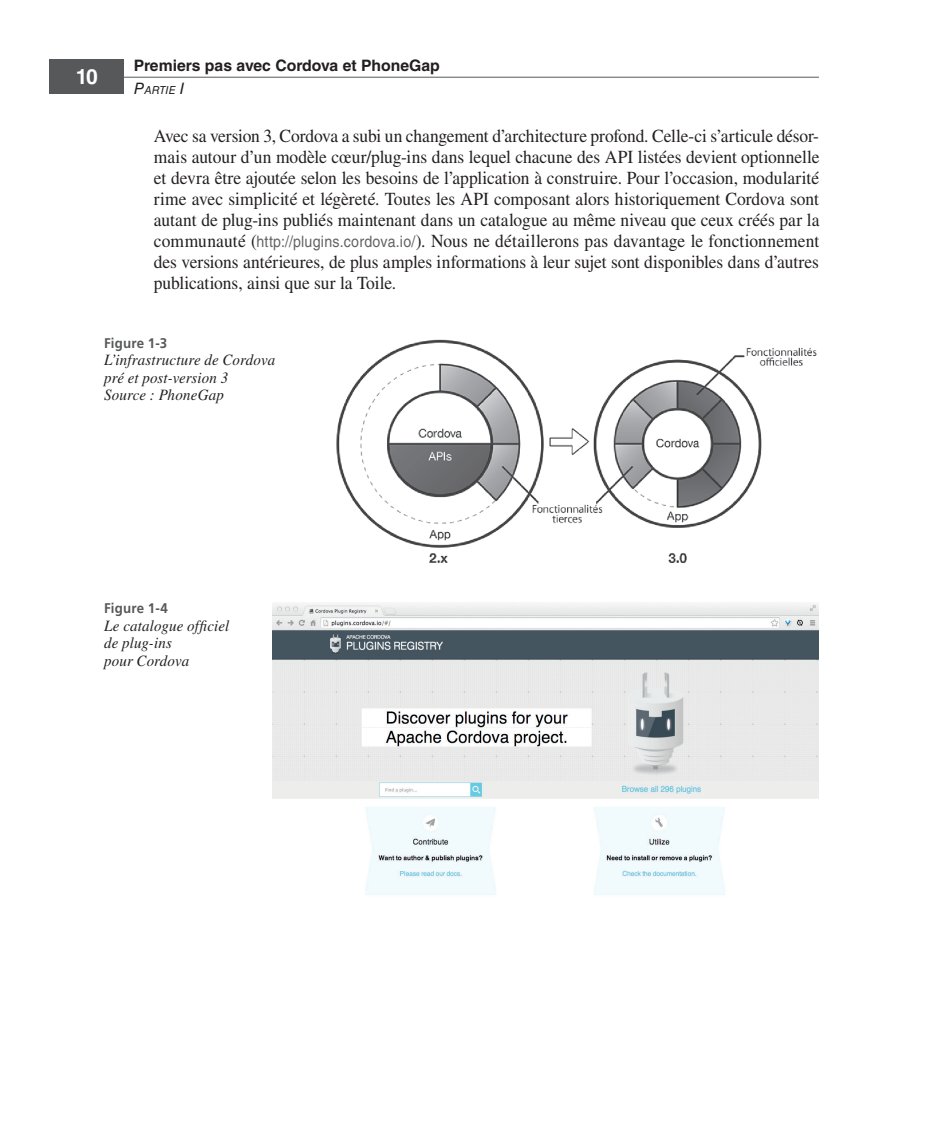
<style>
.page{position:relative;width:943px;height:1142px;background:#fff}
.page>*{position:absolute;margin:0;border:0;box-sizing:border-box;transform-origin:0 0}
.t1{font:700 21px "Helvetica LT Std";color:#fff}
.t2{font:18.38px/21px "Times LT Std";letter-spacing:-.005em;color:#231f20;text-align:justify;scale:.95 1}
.t3{font:italic 15.75px/17.5px "Times LT Std";letter-spacing:.01em;color:#231f20;scale:.95 1}
.t4{font:700 15.75px "Helvetica LT Std";color:#231f20}
.t5{font:700 14px "Frutiger LT Std";letter-spacing:.01em;color:#57585a;scale:.95 1}
.t6{font:italic 11.03px "Helvetica LT Std";color:#231f20}
.s1{font-size:15.75px}
.s2{font-family:"Helvetica LT Std";font-size:15.75px;color:#636366}
</style>
<div class="page">
<div style="left:50px;top:60px;width:74px;height:34px;background:#57585a"></div>
<hr style="left:124px;top:77px;width:694px;height:1px;background:#57585a">
<img style="left:336px;top:339px;width:481px;height:225px">
<img style="left:273px;top:603px;width:545px;height:292px">
<p class="t1" style="left:76px;top:64px;width:24px">10</p>
<p class="t4" style="left:134px;top:56px;width:307px">Premiers pas avec Cordova et PhoneGap</p>
<p class="t6" style="left:134px;top:84px;width:52px"><span class="s1">P</span>ARTIE <span class="s1">I</span></p>
<p class="t2" style="left:154px;top:125px;width:702px">Avec sa version 3, Cordova a subi un changement d’architecture profond. Celle-ci s’articule désor&shy;mais autour d’un modèle cœur/ plug-ins dans lequel chacune des API listées devient optionnelle et devra être ajoutée selon les besoins de l’application à construire. Pour l’occasion, modularité rime avec simplicité et légèreté. Toutes les API composant alors historiquement Cordova sont autant de plug-ins publiés maintenant dans un catalogue au même niveau que ceux créés par la communauté (<span class="s2">http://plugins.cordova.io/</span>). Nous ne détaillerons pas davantage le fonctionnement des versions antérieures, de plus amples informations à leur sujet sont disponibles dans d’autres publications, ainsi que sur la Toile.</p>
<p class="t5" style="left:104px;top:335px;width:68px">Figure 1-3</p>
<p class="t3" style="left:104px;top:351px;width:181px">L’infrastructure de Cordova pré et post-version 3<br>Source : PhoneGap</p>
<p class="t5" style="left:104px;top:600px;width:69px">Figure 1-4</p>
<p class="t3" style="left:104px;top:616px;width:133px">Le catalogue officiel de plug-ins<br>pour Cordova</p>
</div>
